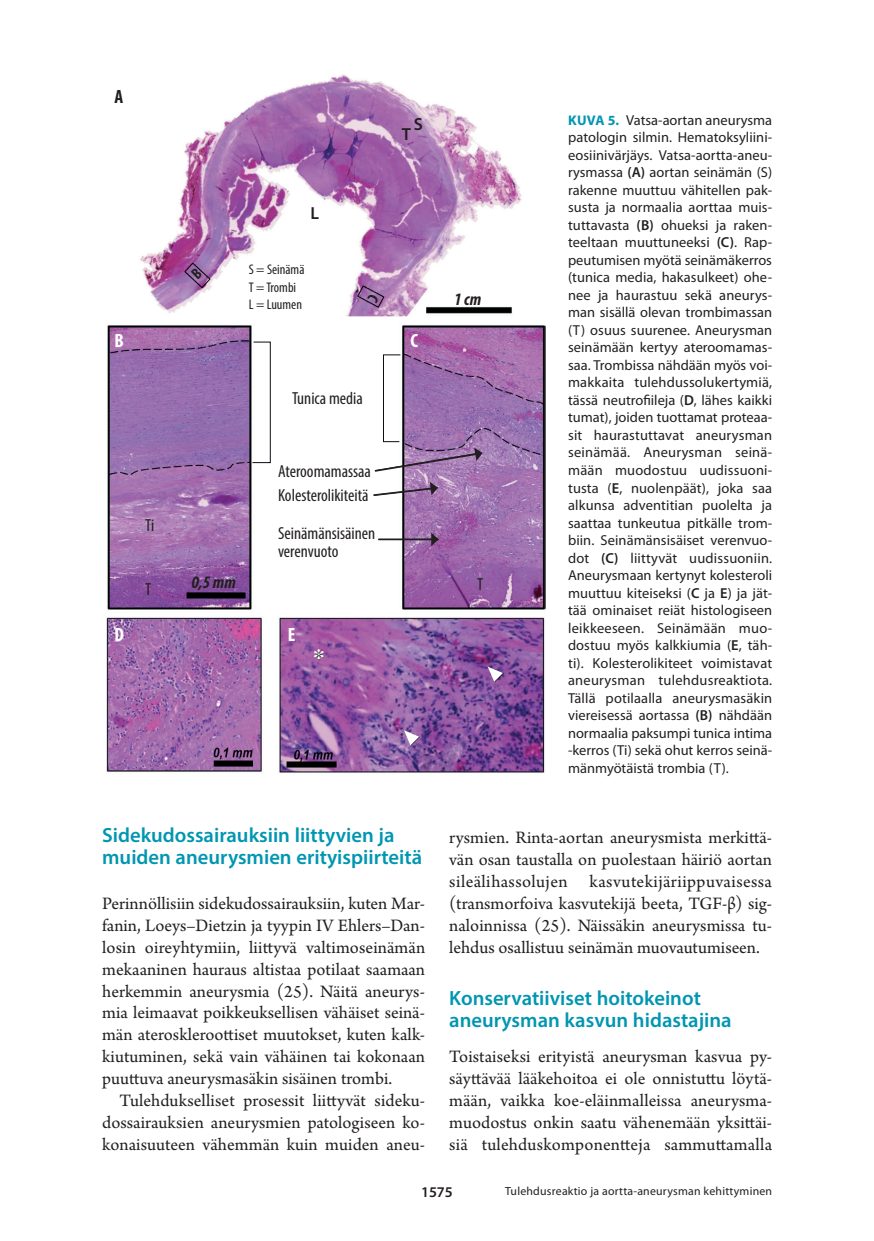
<style>
.page{position:relative;width:874px;height:1241px;background:#fff}
.page>*{position:absolute;margin:0;border:0;box-sizing:border-box;transform-origin:0 0}
.t1{font:700 24.5px "Times";color:#fff}
.v1{font:600 20.65px/21.9px "Myriad Pro";color:#0096b1}
.t2{font:700 condensed 19.25px "Myriad Pro";color:#fff}
.t3{font:700 condensed 19.25px "Myriad Pro";color:#231f20}
.l_ei_sis{font:18.38px/21.9px "Arno Pro";color:#231f20;text-align:justify}
.t4{font:condensed 17.5px/24.5px "Myriad Pro";color:#231f20}
.t5{font:italic 700 condensed 17.5px "Myriad Pro";color:#231f20}
.t6{font:600 17.5px "Myriad Pro";color:#231f20}
.t7{font:600 14.88px "Myriad Pro";color:#231f20}
.kt{font:14.35px/17.5px "Myriad Pro";color:#231f20;text-align:justify}
.lp{font:condensed 14px "Myriad Pro";color:#231f20}
.Ala{font:11.9px "Myriad Pro";letter-spacing:.02em;color:#231f20}
.s1{font-weight:700;font-size:14px;color:#0096b1}
.s2{font-weight:600}
</style>
<div class="page">
<img style="left:106px;top:74px;width:439px;height:699px">
<svg style="left:251px;top:341px;width:20px;height:122px"></svg>
<svg style="left:373px;top:354px;width:109px;height:119px"></svg>
<svg style="left:371px;top:481px;width:67px;height:16px"></svg>
<hr style="left:378px;top:538px;width:54px;height:2px;background:#231f20">
<svg style="left:431px;top:532px;width:8px;height:14px"></svg>
<svg style="left:487px;top:666px;width:16px;height:15px"></svg>
<svg style="left:403px;top:730px;width:16px;height:15px"></svg>
<div style="left:244px;top:258px;width:99px;height:57px;background:#fff"></div>
<svg style="left:191px;top:267px;width:11px;height:12px"></svg>
<svg style="left:367px;top:293px;width:12px;height:10px"></svg>
<p class="t3" style="left:114px;top:85px;width:10px">A</p>
<p class="t6" style="left:310px;top:202px;width:10px">L</p>
<p class="lp" style="left:249px;top:261px;width:57px">S = Seinämä</p>
<p class="lp" style="left:249px;top:278px;width:49px">T = Trombi</p>
<p class="lp" style="left:249px;top:296px;width:55px">L = Luumen</p>
<p class="t6" style="left:414px;top:112px;width:11px">S</p>
<p class="t6" style="left:401px;top:123px;width:11px">T</p>
<p class="t2" style="left:114px;top:328px;width:11px">B</p>
<p class="t2" style="left:410px;top:328px;width:9px">C</p>
<p class="t4" style="left:145px;top:513px;width:11px">Ti</p>
<p class="t4" style="left:145px;top:577px;width:8px">T</p>
<p class="t5" style="left:191px;top:571px;width:46px">0,5 mm</p>
<p class="t4" style="left:292px;top:386px;width:72px">Tunica media</p>
<p class="t4" style="left:278px;top:458px;width:94px">Ateroomamassaa<br>Kolesterolikiteitä</p>
<p class="t4" style="left:278px;top:524px;width:99px;line-height:17.5px">Seinämänsisäinen verenvuoto</p>
<p class="t2" style="left:114px;top:622px;width:11px">D</p>
<p class="t2" style="left:288px;top:622px;width:9px">E</p>
<p class="t1" style="left:312px;top:634px;width:14px">*</p>
<p class="v1" style="left:102px;top:823px;width:321px">Sidekudossairauksiin liittyvien ja muiden aneurysmien erityispiirteitä</p>
<p class="l_ei_sis" style="left:102px;top:893px;width:324px">Perinnöllisiin sidekudossairauksiin, kuten Mar&shy;fanin, Loeys–Dietzin ja tyypin IV Ehlers–Dan&shy;losin oireyhtymiin, liittyvä valtimoseinämän mekaaninen hauraus altistaa potilaat saamaan herkemmin aneurysmia (25). Näitä aneurys&shy;mia leimaavat poikkeuksellisen vähäiset seinä&shy;män ateroskleroottiset muutokset, kuten kalk&shy;kiutuminen, sekä vain vähäinen tai kokonaan puuttuva aneurysmasäkin sisäinen trombi.</p>
<p class="l_ei_sis" style="left:102px;top:1090px;width:324px;text-indent:17px">Tulehdukselliset prosessit liittyvät sideku&shy;dossairauksien aneurysmien patologiseen ko&shy;konaisuuteen vähemmän kuin muiden aneu-</p>
<p class="t5" style="left:454px;top:288px;width:29px">1 cm</p>
<p class="t4" style="left:477px;top:571px;width:8px">T</p>
<p class="kt" style="left:567px;top:111px;width:205px"><span class="s1">KUVA 5.</span> Vatsa-aortan aneurysma patologin silmin. Hematoksyliini&shy;eosiinivärjäys. Vatsa-aortta-aneu&shy;rysmassa <span class="s2">(A)</span> aortan seinämän (S) rakenne muuttuu vähitellen pak‑ susta ja normaalia aorttaa muis‑ tuttavasta <span class="s2">(B)</span> ohueksi ja raken‑ teeltaan muuttuneeksi <span class="s2">(C)</span>. Rap‑ peutumisen myötä seinämäkerros (tunica media, hakasulkeet) ohe‑ nee ja haurastuu sekä aneurys‑ man sisällä olevan trombimassan (T) osuus suurenee. Aneurysman seinämään kertyy ateroomamas‑ saa. Trombissa nähdään myös voi‑ makkaita tulehdussolukertymiä, tässä neutrofiileja (<span class="s2">D</span>, lähes kaikki tumat), joiden tuottamat proteaa&shy;sit haurastuttavat aneurysman seinämää. Aneurysman seinä‑ mään muodostuu uudissuoni‑ tusta (<span class="s2">E</span>, nuolenpäät), joka saa alkunsa adventitian puolelta ja saattaa tunkeutua pitkälle trom‑ biin. Seinämänsisäiset verenvuo‑ dot <span class="s2">(C)</span> liittyvät uudissuoniin.<br>Aneurysmaan kertynyt kolesteroli muuttuu kiteiseksi (<span class="s2">C</span> ja <span class="s2">E</span>) ja jät‑ tää ominaiset reiät histologiseen leikkeeseen. Seinämään muo‑ dostuu myös kalkkiumia (<span class="s2">E</span>, täh‑ ti). Kolesterolikiteet voimistavat aneurysman tulehdusreaktiota.<br>Tällä potilaalla aneurysmasäkin viereisessä aortassa <span class="s2">(B)</span> nähdään normaalia paksumpi tunica intima ‑kerros (Ti) sekä ohut kerros seinä‑ mänmyötäistä trombia (T).</p>
<p class="l_ei_sis" style="left:449px;top:827px;width:324px">rysmien. Rinta-aortan aneurysmista merkittä&shy;vän osan taustalla on puolestaan häiriö aortan sileälihassolujen kasvutekijäriippuvaisessa (transmorfoiva kasvutekijä beeta, TGF-β) sig&shy;naloinnissa (25). Näissäkin aneurysmissa tu&shy;lehdus osallistuu seinämän muovautumiseen.</p>
<p class="v1" style="left:449px;top:986px;width:284px">Konservatiiviset hoitokeinot aneurysman kasvun hidastajina</p>
<p class="l_ei_sis" style="left:449px;top:1046px;width:324px">Toistaiseksi erityistä aneurysman kasvua py&shy;säyttävää lääkehoitoa ei ole onnistuttu löytä&shy;mään, vaikka koe-eläinmalleissa aneurysma&shy;muodostus onkin saatu vähenemään yksittäi&shy;siä tulehduskomponentteja sammuttamalla</p>
<p class="t7" style="left:421px;top:1182px;width:33px">1575</p>
<p class="Ala" style="left:504px;top:1183px;width:268px">Tulehdusreaktio ja aortta-aneurysman kehittyminen</p>
</div>
